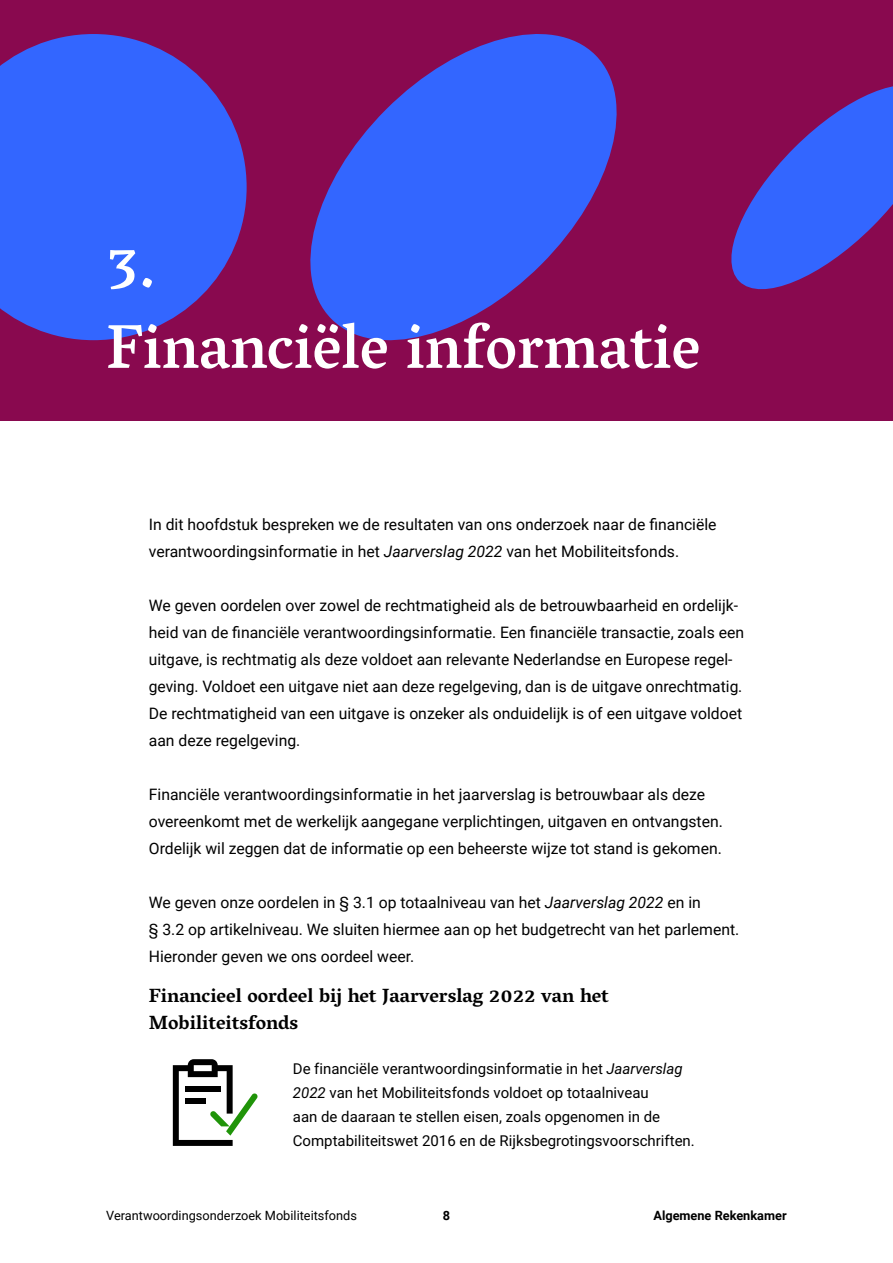
<style>
.page{position:relative;width:893px;height:1263px;background:#fff}
.page>*{position:absolute;margin:0;border:0;box-sizing:border-box;transform-origin:0 0}
._5_Kop_1_-_H2{font:500 63px/81px "Vesper Libre";color:#fff}
.t1{font:700 19.5px/27px "Vesper Libre";color:#000}
._0_Platte_tekst_-_P{font:15.75px/27px "Roboto";color:#000}
.t2{font:15px/24px "Roboto";color:#000}
.t3{font:12.75px "Roboto";color:#000}
.t4{font:700 12.75px "Roboto";color:#000}
.s1{font-style:italic}
</style>
<div class="page">
<div style="left:0;top:0;width:893px;height:421px;background:#89094f"></div>
<svg style="left:0;top:34px;width:247px;height:306px;fill:#36f"></svg>
<svg style="left:310px;top:34px;width:307px;height:307px;fill:#36f"></svg>
<svg style="left:731px;top:86px;width:162px;height:204px"></svg>
<svg style="left:173px;top:1059px;width:85px;height:87px"></svg>
<h2 class="_5_Kop_1_-_H2" style="left:106px;top:225px;width:596px">3.<br>Financiële informatie</h2>
<p class="_0_Platte_tekst_-_P" style="left:149px;top:510px;width:569px">In dit hoofdstuk bespreken we de resultaten van ons onderzoek naar de financiële verantwoordingsinformatie in het <span class="s1">Jaarverslag 2022</span> van het Mobiliteitsfonds.</p>
<p class="_0_Platte_tekst_-_P" style="left:149px;top:591px;width:597px">We geven oordelen over zowel de rechtmatigheid als de betrouwbaarheid en ordelijk&shy;heid van de financiële verantwoordingsinformatie. Een financiële transactie, zoals een uitgave, is rechtmatig als deze voldoet aan relevante Nederlandse en Europese regel&shy;geving. Voldoet een uitgave niet aan deze regelgeving, dan is de uitgave onrechtmatig.<br>De rechtmatigheid van een uitgave is onzeker als onduidelijk is of een uitgave voldoet aan deze regelgeving.</p>
<p class="_0_Platte_tekst_-_P" style="left:149px;top:780px;width:576px">Financiële verantwoordingsinformatie in het jaarverslag is betrouwbaar als deze overeenkomt met de werkelijk aangegane verplichtingen, uitgaven en ontvangsten.<br>Ordelijk wil zeggen dat de informatie op een beheerste wijze tot stand is gekomen.</p>
<p class="_0_Platte_tekst_-_P" style="left:149px;top:888px;width:592px">We geven onze oordelen in § 3.1 op totaalniveau van het <span class="s1">Jaarverslag 2022</span> en in<br>§ 3.2 op artikelniveau. We sluiten hiermee aan op het budgetrecht van het parlement.<br>Hieronder geven we ons oordeel weer.</p>
<p class="t1" style="left:149px;top:984px;width:462px">Financieel oordeel bij het Jaarverslag 2022 van het<br>Mobiliteitsfonds</p>
<p class="t2" style="left:293px;top:1056px;width:404px">De financiële verantwoordingsinformatie in het <span class="s1">Jaarverslag 2022</span> van het Mobiliteitsfonds voldoet op totaalniveau<br>aan de daaraan te stellen eisen, zoals opgenomen in de Comptabiliteitswet 2016 en de Rijksbegrotingsvoorschriften.</p>
<p class="t3" style="left:106px;top:1207px;width:252px">Verantwoordingsonderzoek Mobiliteitsfonds</p>
<p class="t4" style="left:443px;top:1207px;width:9px">8</p>
<p class="t4" style="left:653px;top:1207px;width:135px">Algemene Rekenkamer</p>
</div>
